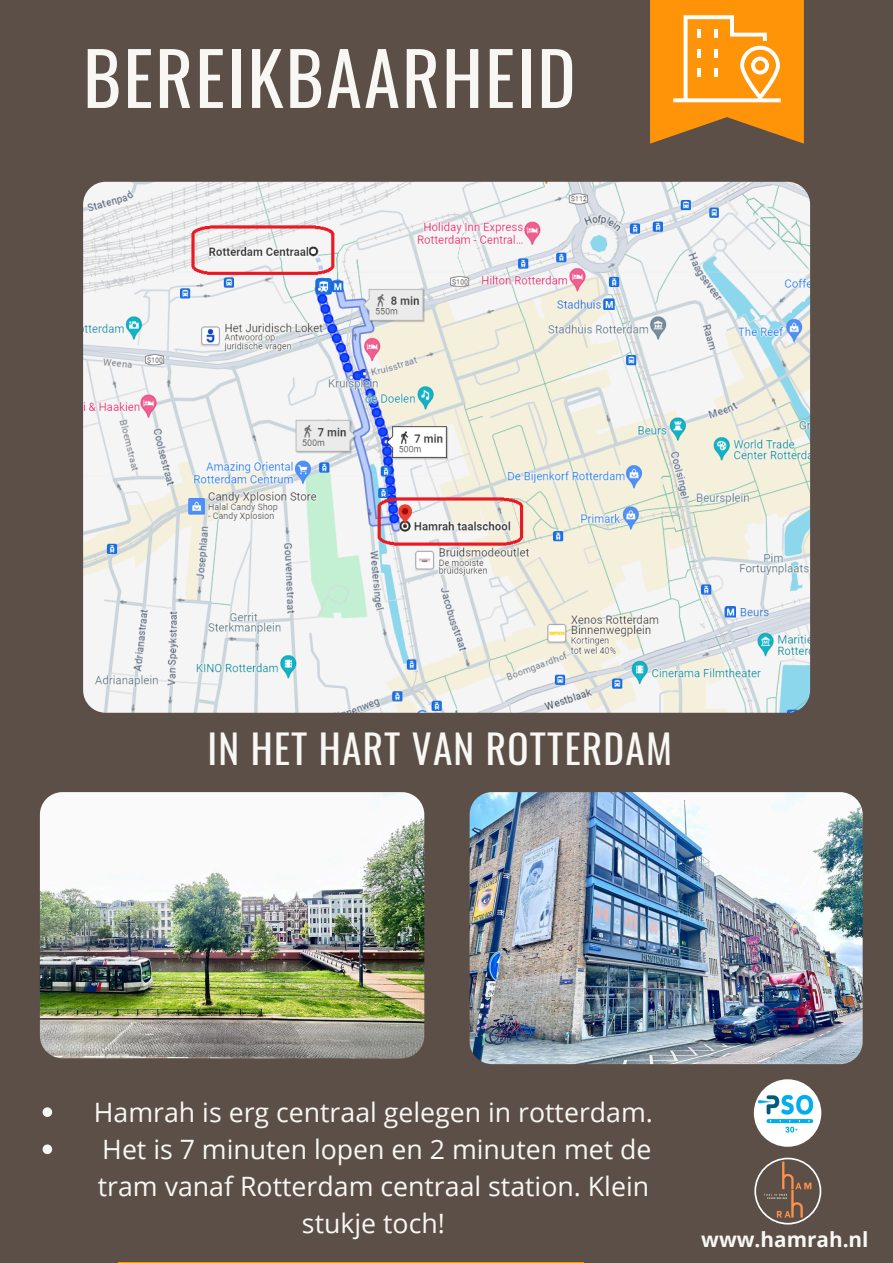
<style>
.page{position:relative;width:893px;height:1263px;background:#5b4f47}
.page>*{position:absolute;margin:0;border:0;box-sizing:border-box;transform-origin:0 0}
.t1{font:72.68px "Oswald";letter-spacing:.03em;color:#f8f7f4}
.t2{font:39.3px "Oswald";letter-spacing:.03em;color:#f8f7f4}
.t3{font:26.7px/37.1px "Open Sans";color:#f8f7f4;text-align:center}
.t4{font:700 20.77px "Open Sans";color:#f8f7f4}
</style>
<div class="page">
<svg style="left:754px;top:1158px;width:67px;height:66px"></svg>
<hr style="left:118px;top:1262px;width:466px;height:1px;background:#ff9408">
<svg style="left:650px;top:0;width:154px;height:143px;background:#f09724"></svg>
<img style="left:40px;top:792px;width:384px;height:266px;border-radius:23px">
<img style="left:469px;top:792px;width:393px;height:272px;border-radius:22px">
<img style="left:83px;top:182px;width:727px;height:531px;border-radius:22px">
<svg style="left:43px;top:1107px;width:9px;height:10px"></svg>
<svg style="left:43px;top:1144px;width:9px;height:10px"></svg>
<img style="left:754px;top:1079px;width:67px;height:68px;border-radius:50%">
<p class="t1" style="left:83px;top:21px;width:494px">BEREIKBAARHEID</p>
<p class="t2" style="left:208px;top:718px;width:466px">IN HET HART VAN ROTTERDAM</p>
<p class="t3" style="left:94px;top:1093px;width:561px">Hamrah is erg centraal gelegen in rotterdam.</p>
<p class="t3" style="left:98px;top:1130px;width:555px">Het is 7 minuten lopen en 2 minuten met de tram vanaf Rotterdam centraal station. Klein stukje toch!</p>
<p class="t4" style="left:701px;top:1225px;width:169px">www.hamrah.nl</p>
</div>
